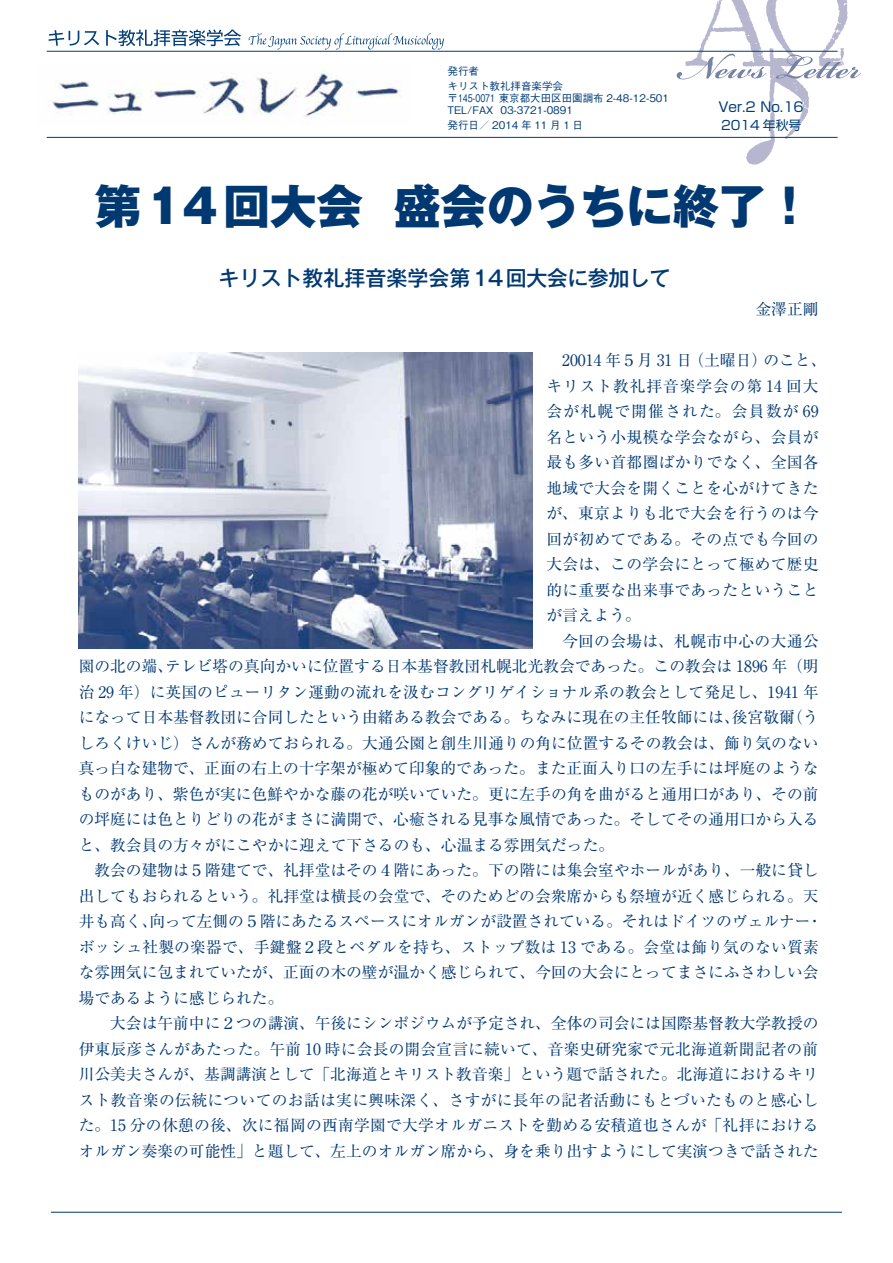
<style>
.page{position:relative;width:893px;height:1263px;background:#fff}
.page>*{position:absolute;margin:0;border:0;box-sizing:border-box;transform-origin:0 0}
.t1{font:800 46.5px "Gothic MB101 Pro";color:#003872}
.t2{font:500 21px "Gothic MB101 Pro";color:#003872}
.t3{font:15.75px/25.5px "Ryumin Pro";color:#003872;text-align:justify}
.t4{font:15.75px/25.5px "Ryumin Pro";letter-spacing:.02em;color:#003872}
.t5{font:13.5px "Shin Go Pro";color:#003d79}
.t6{font:12.75px "Shin Go Pro";color:#003d79}
.t7{font:500 10.5px/15px "Gothic BBB Pro";color:#003d79}
</style>
<div class="page">
<hr style="left:51px;top:1212px;width:791px;height:1px;background:#003872">
<img style="left:681px;top:0;width:167px;height:165px">
<svg style="left:49px;top:30px;width:50px;height:16px"></svg>
<svg style="left:106px;top:29px;width:135px;height:17px"></svg>
<svg style="left:249px;top:33px;width:195px;height:16px"></svg>
<hr style="left:47px;top:137px;width:791px;height:1px;background:#003d79">
<hr style="left:47px;top:51px;width:791px;height:1px;background:#003d79">
<svg style="left:677px;top:54px;width:90px;height:25px"></svg>
<svg style="left:776px;top:55px;width:85px;height:24px"></svg>
<img style="left:48px;top:71px;width:353px;height:46px">
<img style="left:79px;top:353px;width:454px;height:295px">
<p class="t7" style="left:447px;top:62px;width:117px">発行者<br>キリスト教礼拝音楽学会</p>
<p class="t7" style="left:447px;top:91px;width:223px;line-height:12px">〒145-0071 東京都大田区田園調布 2-48-12-501<br>TEL/FAX 03-3721-0891</p>
<p class="t7" style="left:447px;top:117px;width:137px">発行日／ 2014 年 11 月 1 日</p>
<p class="t5" style="left:718px;top:96px;width:87px">Ver.2 No.16</p>
<p class="t6" style="left:721px;top:114px;width:82px">2014 年秋号</p>
<h1 class="t1" style="left:95px;top:168px;width:719px">第14回大会 盛会のうちに終了！</h1>
<h2 class="t2" style="left:218px;top:261px;width:453px">キリスト教礼拝音楽学会第14回大会に参加して</h2>
<p class="t3" style="left:756px;top:295px;width:64px">金澤正剛</p>
<p class="t4" style="left:546px;top:346px;width:282px;text-indent:16px">20014 年５月 31 日（土曜日）のこと、キリスト教礼拝音楽学会の第 14 回大会が札幌で開催された。会員数が 69名という小規模な学会ながら、会員が最も多い首都圏ばかりでなく、全国各地域で大会を開くことを心がけてきたが、東京よりも北で大会を行うのは今回が初めてである。その点でも今回の大会は、この学会にとって極めて歴史的に重要な出来事であったということが言えよう。</p>
<p class="t3" style="left:79px;top:627px;width:742px;text-indent:483px">今回の会場は、札幌市中心の大通公園の北の端、テレビ塔の真向かいに位置する日本基督教団札幌北光教会であった。この教会は 1896 年（明治 29 年）に英国のピューリタン運動の流れを汲むコングリゲイショナル系の教会として発足し、1941 年になって日本基督教団に合同したという由緒ある教会である。ちなみに現在の主任牧師には、後宮敬爾（うしろくけいじ）さんが務めておられる。大通公園と創生川通りの角に位置するその教会は、飾り気のない真っ白な建物で、正面の右上の十字架が極めて印象的であった。また正面入り口の左手には坪庭のようなものがあり、紫色が実に色鮮やかな藤の花が咲いていた。更に左手の角を曲がると通用口があり、その前の坪庭には色とりどりの花がまさに満開で、心癒される見事な風情であった。そしてその通用口から入ると、教会員の方々がにこやかに迎えて下さるのも、心温まる雰囲気だった。</p>
<p class="t3" style="left:79px;top:856px;width:745px;text-align:left;text-indent:16px">教会の建物は５階建てで、礼拝堂はその４階にあった。下の階には集会室やホールがあり、一般に貸し出してもおられるという。礼拝堂は横長の会堂で、そのためどの会衆席からも祭壇が近く感じられる。天井も高く、向って左側の５階にあたるスペースにオルガンが設置されている。それはドイツのヴェルナー・ボッシュ社製の楽器で、手鍵盤２段とペダルを持ち、ストップ数は 13 である。会堂は飾り気のない質素な雰囲気に包まれていたが、正面の木の壁が温かく感じられて、今回の大会にとってまさにふさわしい会場であるように感じられた。</p>
<p class="t3" style="left:79px;top:1009px;width:741px;text-indent:16px">　大会は午前中に２つの講演、午後にシンポジウムが予定され、全体の司会には国際基督教大学教授の伊東辰彦さんがあたった。午前 10 時に会長の開会宣言に続いて、音楽史研究家で元北海道新聞記者の前川公美夫さんが、基調講演として「北海道とキリスト教音楽」という題で話された。北海道におけるキリスト教音楽の伝統についてのお話は実に興味深く、さすがに長年の記者活動にもとづいたものと感心した。15 分の休憩の後、次に福岡の西南学園で大学オルガニストを勤める安積道也さんが「礼拝におけるオルガン奏楽の可能性」と題して、左上のオルガン席から、身を乗り出すようにして実演つきで話された</p>
</div>
